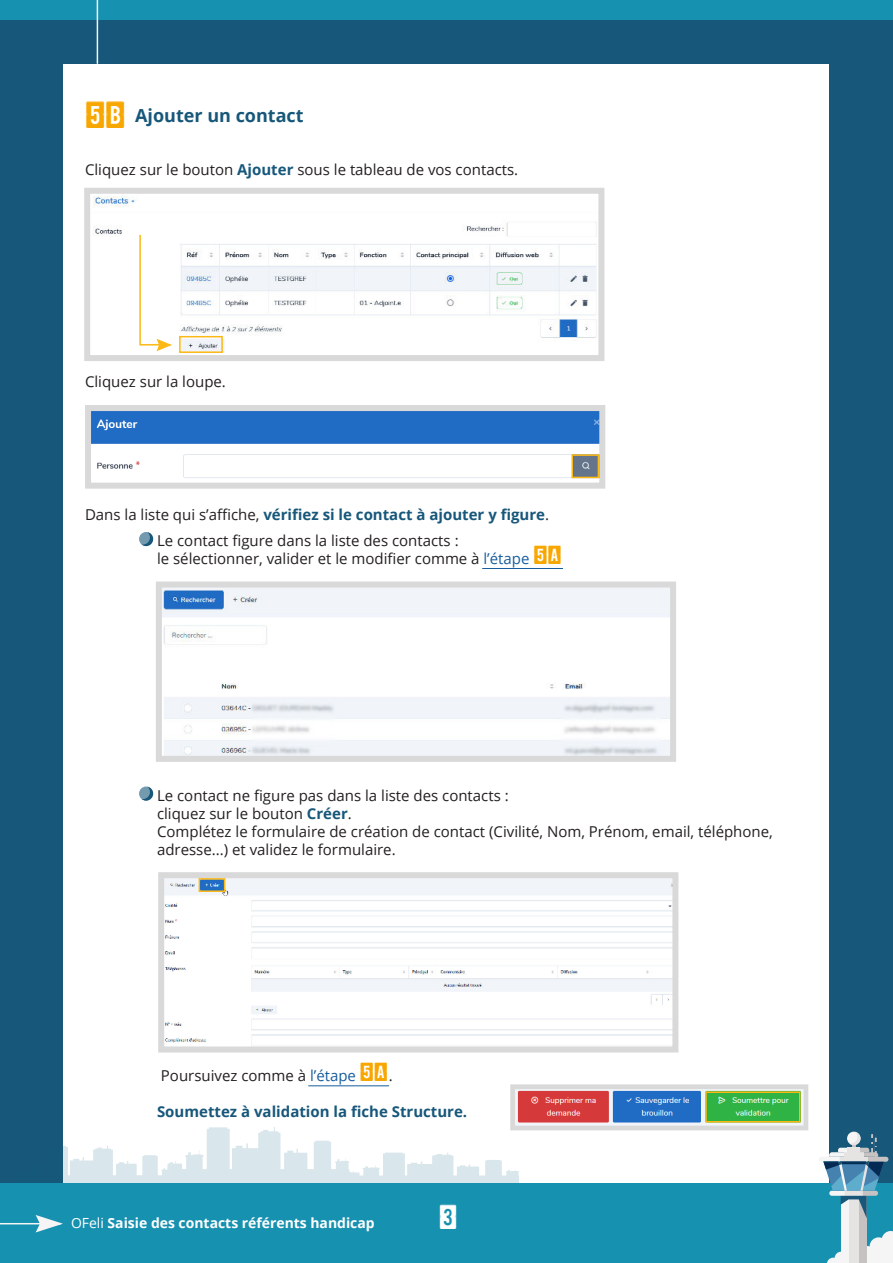
<style>
.page{position:relative;width:893px;height:1263px;background:#17577a}
.page>*{position:absolute;margin:0;border:0;box-sizing:border-box;transform-origin:0 0}
.t1{font:31.5px "calendarnotetfb";color:#fff}
.t2{font:700 18px "Open Sans";color:#17577a}
.t3{font:15px/18px "Open Sans";color:#231f20}
.t4{font:700 15px "Open Sans";color:#17577a}
.t5{font:700 13.95px "Open Sans";color:#fff}
.s1{font-family:"calendarnotetfb";font-weight:400;font-size:34.5px;color:#f8a600}
.s2{font-weight:700;color:#17577a}
.s3{color:#175d9e}
.s4{font-family:"calendarnotetfb";font-size:24px;color:#f8a600}
.s5{font-weight:400}
</style>
<div class="page">
<div style="left:0;top:0;width:893px;height:20px;background:#1791b0"></div>
<div style="left:64px;top:64px;width:765px;height:1135px;background:#fff"></div>
<hr style="left:97px;top:0;width:1px;height:64px;background:#f5f5f5">
<svg style="left:13px;top:1127px;width:506px;height:57px"></svg>
<div style="left:0;top:1184px;width:893px;height:79px;background:#1791b0"></div>
<hr style="left:0;top:1223px;width:61px;height:1px;background:#f5f5f5">
<svg style="left:36px;top:1215px;width:27px;height:17px"></svg>
<svg style="left:827px;top:1231px;width:66px;height:32px"></svg>
<div style="left:848px;top:1196px;width:11px;height:67px;background:#e6e3e3"></div>
<div style="left:859px;top:1196px;width:8px;height:67px;background:#c7c2c2"></div>
<div style="left:841px;top:1196px;width:7px;height:67px;background:#f5f5f5"></div>
<svg style="left:819px;top:1132px;width:69px;height:86px"></svg>
<div style="left:139px;top:532px;width:14px;height:14px;background:#749aaf;border-radius:50%"></div>
<svg style="left:142px;top:532px;width:11px;height:14px"></svg>
<svg style="left:139px;top:786px;width:14px;height:15px"></svg>
<svg style="left:142px;top:787px;width:11px;height:14px"></svg>
<img style="left:93px;top:196px;width:504px;height:157px">
<div style="left:84px;top:188px;width:520px;height:173px;border:6px solid #d9d9d9"></div>
<div style="left:179px;top:336px;width:44px;height:17px;border:2px solid #fcb814"></div>
<svg style="left:139px;top:233px;width:33px;height:118px"></svg>
<hr style="left:482px;top:568px;width:81px;height:1px;background:#175d9e">
<hr style="left:308px;top:1085px;width:81px;height:1px;background:#175d9e">
<img style="left:92px;top:412px;width:506px;height:67px">
<div style="left:85px;top:405px;width:520px;height:84px;border:6px solid #d9d9d9"></div>
<img style="left:163px;top:588px;width:506px;height:167px">
<div style="left:156px;top:581px;width:520px;height:181px;border:6px solid #d9d9d9"></div>
<div style="left:571px;top:454px;width:28px;height:24px;border:2px solid #fcb814"></div>
<img style="left:516px;top:1090px;width:286px;height:34px">
<div style="left:510px;top:1084px;width:298px;height:46px;border:5px solid #d9d9d9"></div>
<div style="left:705px;top:1091px;width:95px;height:31px;border:2px solid #fcb814"></div>
<img style="left:165px;top:879px;width:506px;height:166px">
<div style="left:158px;top:872px;width:520px;height:180px;border:6px solid #d9d9d9"></div>
<div style="left:199px;top:878px;width:26px;height:14px;border:2px solid #fcb814"></div>
<p class="t2" style="left:85px;top:108px;width:220px"><span class="s1">5B</span> Ajouter un contact</p>
<p class="t3" style="left:85px;top:160px;width:435px">Cliquez sur le bouton <span class="s2">Ajouter</span> sous le tableau de vos contacts.</p>
<p class="t3" style="left:85px;top:372px;width:142px">Cliquez sur la loupe.</p>
<p class="t3" style="left:157px;top:500px;width:394px;line-height:26.5px;text-indent:-72px">Dans la liste qui s’affiche, <span class="s2">vérifiez si le contact à ajouter y figure</span>.<br>Le contact figure dans la liste des contacts :</p>
<p class="t3" style="left:157px;top:549px;width:407px">le sélectionner, valider et le modifier comme à <span class="s3">l’étape</span> <span class="s4">5a</span></p>
<p class="t3" style="left:157px;top:786px;width:617px">Le contact ne figure pas dans la liste des contacts :<br>cliquez sur le bouton <span class="s2">Créer</span>.<br>Complétez le formulaire de création de contact (Civilité, Nom, Prénom, email, téléphone, adresse...) et validez le formulaire.</p>
<p class="t3" style="left:161px;top:1066px;width:233px">Poursuivez comme à <span class="s3">l’étape</span> <span class="s4">5a</span>.</p>
<p class="t4" style="left:157px;top:1101px;width:312px">Soumettez à validation la fiche Structure.</p>
<p class="t5" style="left:71px;top:1217px;width:305px"><span class="s5">OFeli</span> Saisie des contacts référents handicap</p>
<h1 class="t1" style="left:439px;top:1200px;width:21px">3</h1>
</div>
